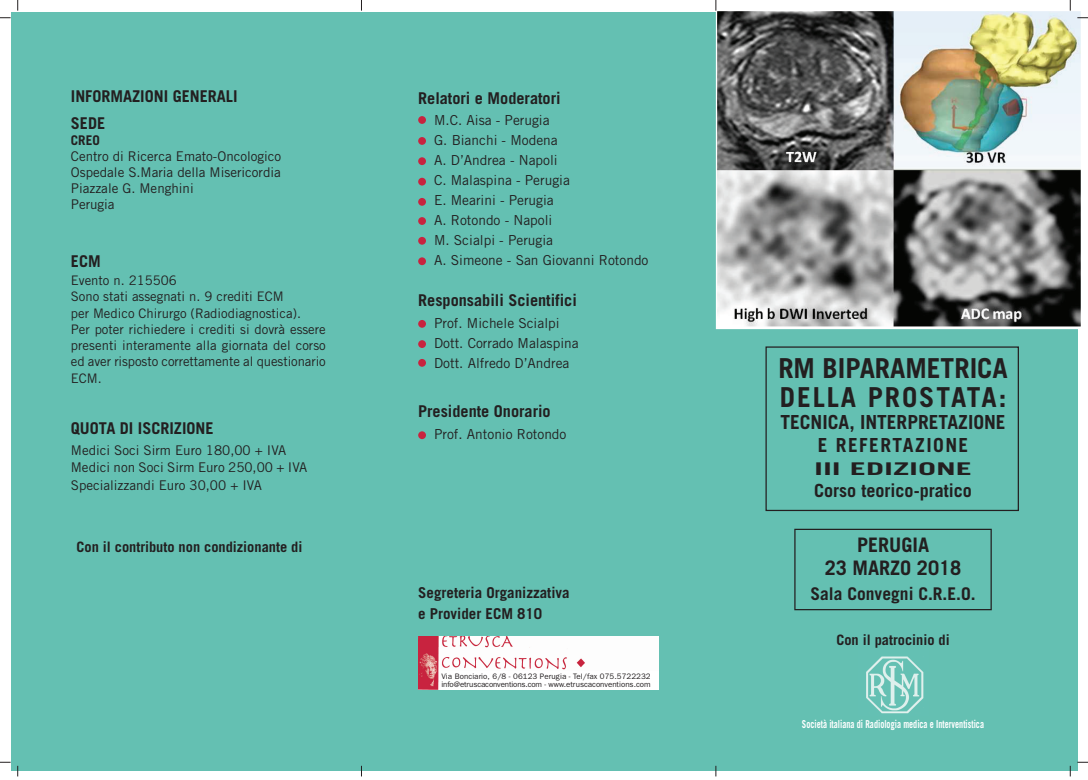
<style>
.page{position:relative;width:1088px;height:780px;background:#fff}
.page>*{position:absolute;margin:0;border:0;box-sizing:border-box;transform-origin:0 0}
.t1{font:700 27.5px/28.8px "Trade Gothic";color:#231f20}
.t2{font:700 20px/23.8px "Trade Gothic";color:#231f20;text-align:center}
.t3{font:700 19.38px/22.5px "Trade Gothic";color:#231f20;text-align:center}
.t4{font:700 18.12px "Trade Gothic";color:#231f20}
.t5{font:700 17.5px "Trade Gothic";color:#231f20}
.t6{font:700 17.5px "Trade Gothic";color:#231f20;scale:1.85 1}
.t7{font:700 16.25px "Trade Gothic";color:#231f20}
.t8{font:700 15px/21.2px "Trade Gothic";color:#231f20}
.t9{font:700 14.38px "Trade Gothic";color:#231f20}
.t10{font:13.75px/20px "Trade Gothic";color:#231f20}
.t11{font:13.38px/16px "Trade Gothic";color:#231f20}
.t12{font:700 13.38px "Trade Gothic";color:#231f20}
.t13{font:13.12px/16.2px "Trade Gothic";color:#231f20}
.t14{font:700 11px "Trade Gothic";color:#fff;scale:.74 1}
.t15{font:7.88px/8.2px "Franklin Gothic";color:#231f20}
</style>
<div class="page">
<div style="left:11px;top:12px;width:1066px;height:758px;background:#64c0b2"></div>
<div style="left:418px;top:116px;width:8px;height:8px;background:#c8233f;border-radius:50%"></div>
<div style="left:418px;top:137px;width:8px;height:8px;background:#c8233f;border-radius:50%"></div>
<div style="left:418px;top:157px;width:8px;height:8px;background:#c8233f;border-radius:50%"></div>
<div style="left:418px;top:178px;width:8px;height:7px;background:#c8233f;border-radius:50%"></div>
<div style="left:418px;top:198px;width:8px;height:8px;background:#c8233f;border-radius:50%"></div>
<div style="left:418px;top:217px;width:8px;height:8px;background:#c8233f;border-radius:50%"></div>
<div style="left:418px;top:237px;width:8px;height:8px;background:#c8233f;border-radius:50%"></div>
<div style="left:418px;top:257px;width:8px;height:8px;background:#c8233f;border-radius:50%"></div>
<div style="left:418px;top:320px;width:8px;height:8px;background:#c8233f;border-radius:50%"></div>
<div style="left:418px;top:340px;width:8px;height:8px;background:#c8233f;border-radius:50%"></div>
<div style="left:418px;top:359px;width:8px;height:8px;background:#c8233f;border-radius:50%"></div>
<div style="left:418px;top:431px;width:8px;height:8px;background:#c8233f;border-radius:50%"></div>
<img style="left:418px;top:636px;width:240px;height:53px">
<img style="left:718px;top:12px;width:363px;height:315px">
<div style="left:716px;top:10px;width:367px;height:319px;border:1px solid #fff"></div>
<div style="left:765px;top:346px;width:254px;height:165px;border:1px solid #231f20"></div>
<div style="left:794px;top:528px;width:198px;height:82px;border:1px solid #231f20"></div>
<img style="left:866px;top:656px;width:58px;height:58px">
<p class="t7" style="left:71px;top:90px;width:168px">INFORMAZIONI GENERALI</p>
<p class="t7" style="left:71px;top:117px;width:36px">SEDE</p>
<p class="t12" style="left:71px;top:136px;width:30px">CREO</p>
<p class="t11" style="left:71px;top:150px;width:212px">Centro di Ricerca Emato-Oncologico<br>Ospedale S.Maria della Misericordia<br>Piazzale G. Menghini<br>Perugia</p>
<p class="t7" style="left:71px;top:255px;width:31px">ECM</p>
<p class="t13" style="left:71px;top:273px;width:256px">Evento n. 215506<br>Sono stati assegnati n. 9 crediti ECM<br>per Medico Chirurgo (Radiodiagnostica).<br>Per poter richiedere i crediti si dovrà essere presenti interamente alla giornata del corso ed aver risposto correttamente al questionario ECM.</p>
<p class="t7" style="left:71px;top:422px;width:144px">QUOTA DI ISCRIZIONE</p>
<p class="t11" style="left:71px;top:442px;width:238px;line-height:17.5px">Medici Soci Sirm Euro 180,00 + IVA<br>Medici non Soci Sirm Euro 250,00 + IVA<br>Specializzandi Euro 30,00 + IVA</p>
<p class="t9" style="left:77px;top:542px;width:227px">Con il contributo non condizionante di</p>
<p class="t7" style="left:418px;top:92px;width:144px">Relatori e Moderatori</p>
<p class="t10" style="left:434px;top:111px;width:216px">M.C. Aisa - Perugia<br>G. Bianchi - Modena<br>A. D’Andrea - Napoli<br>C. Malaspina - Perugia<br>E. Mearini - Perugia<br>A. Rotondo - Napoli<br>M. Scialpi - Perugia<br>A. Simeone - San Giovanni Rotondo</p>
<p class="t7" style="left:418px;top:294px;width:160px">Responsabili Scientifici</p>
<p class="t10" style="left:434px;top:314px;width:146px">Prof. Michele Scialpi<br>Dott. Corrado Malaspina<br>Dott. Alfredo D’Andrea</p>
<p class="t7" style="left:418px;top:405px;width:134px">Presidente Onorario</p>
<p class="t10" style="left:434px;top:425px;width:134px">Prof. Antonio Rotondo</p>
<p class="t8" style="left:418px;top:583px;width:153px">Segreteria Organizzativa e Provider ECM 810</p>
<p class="t15" style="left:441px;top:671px;width:211px">Via Bonciario, 6/8 - 06123 Perugia - Tel/fax 075.5722232 info@etruscaconventions.com - www.etruscaconventions.com</p>
<h1 class="t1" style="left:778px;top:356px;width:231px">RM BIPARAMETRICA<br>DELLA PROSTATA:</h1>
<h3 class="t3" style="left:780px;top:412px;width:227px">TECNICA, INTERPRETAZIONE<br>E REFERTAZIONE</h3>
<h3 class="t4" style="left:814px;top:484px;width:159px">Corso teorico-pratico</h3>
<p class="t6" style="left:814px;top:463px;width:87px">III EDIZIONE</p>
<h2 class="t2" style="left:825px;top:534px;width:138px">PERUGIA<br>23 MARZO 2018</h2>
<p class="t5" style="left:810px;top:587px;width:167px">Sala Convegni C.R.E.O.</p>
<p class="t9" style="left:836px;top:634px;width:115px">Con il patrocinio di</p>
<p class="t14" style="left:802px;top:719px;width:248px">Società italiana di Radiologia medica e Interventistica</p>
</div>
